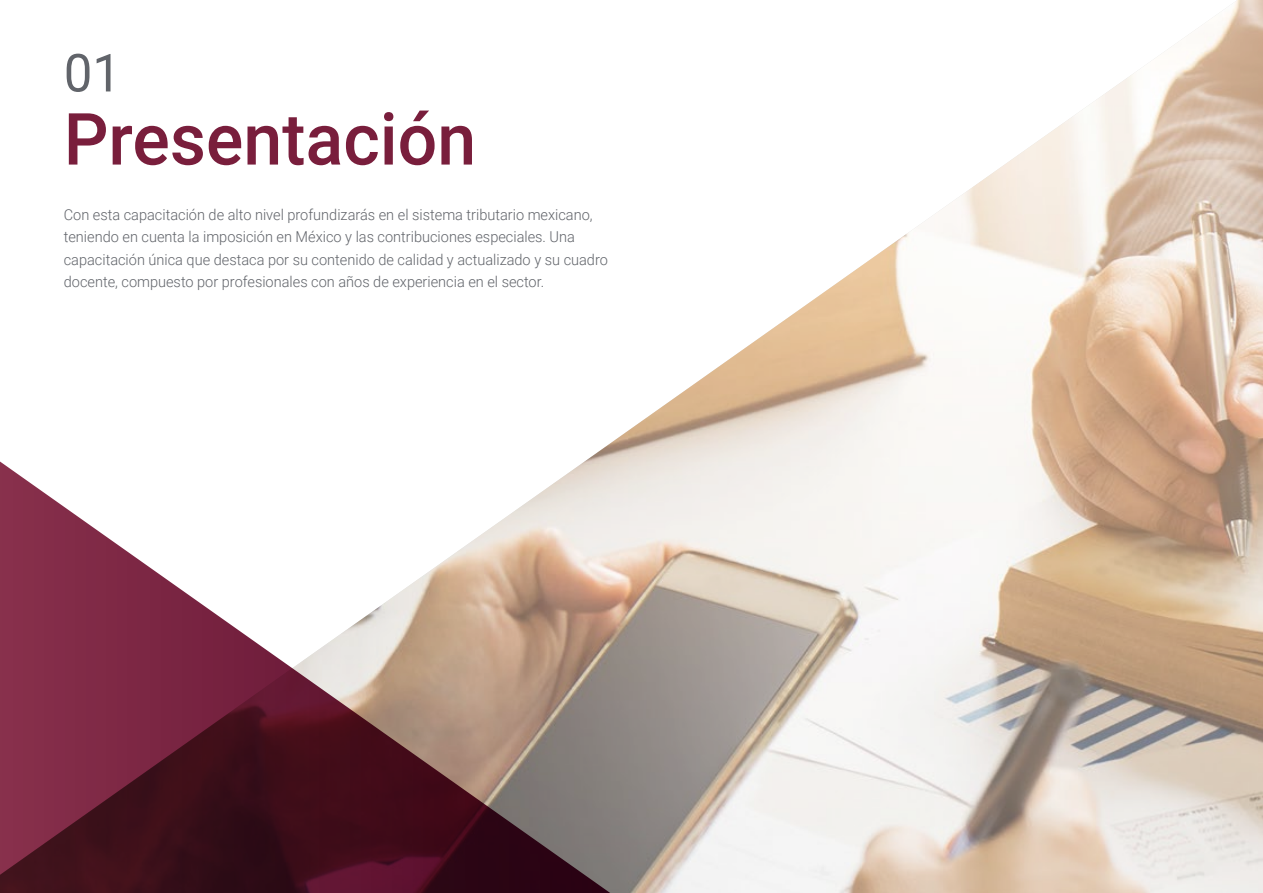
<style>
.page{position:relative;width:1263px;height:893px;background:#fff}
.page>*{position:absolute;margin:0;border:0;box-sizing:border-box;transform-origin:0 0}
.t1{font:500 72px "Roboto";color:#791e3c}
.t2{font:52.5px "Roboto";color:#61646a}
.t3{font:300 15px/22.5px "Roboto";color:#61646a}
</style>
<div class="page">
<img style="left:606px;top:0;width:657px;height:893px">
<svg style="left:0;top:446px;width:640px;height:447px"></svg>
<h2 class="t2" style="left:64px;top:36px;width:59px">01</h2>
<h1 class="t1" style="left:64px;top:89px;width:414px">Presentación</h1>
<p class="t3" style="left:64px;top:202px;width:546px">Con esta capacitación de alto nivel profundizarás en el sistema tributario mexicano, teniendo en cuenta la imposición en México y las contribuciones especiales. Una capacitación única que destaca por su contenido de calidad y actualizado y su cuadro docente, compuesto por profesionales con años de experiencia en el sector.</p>
</div>
